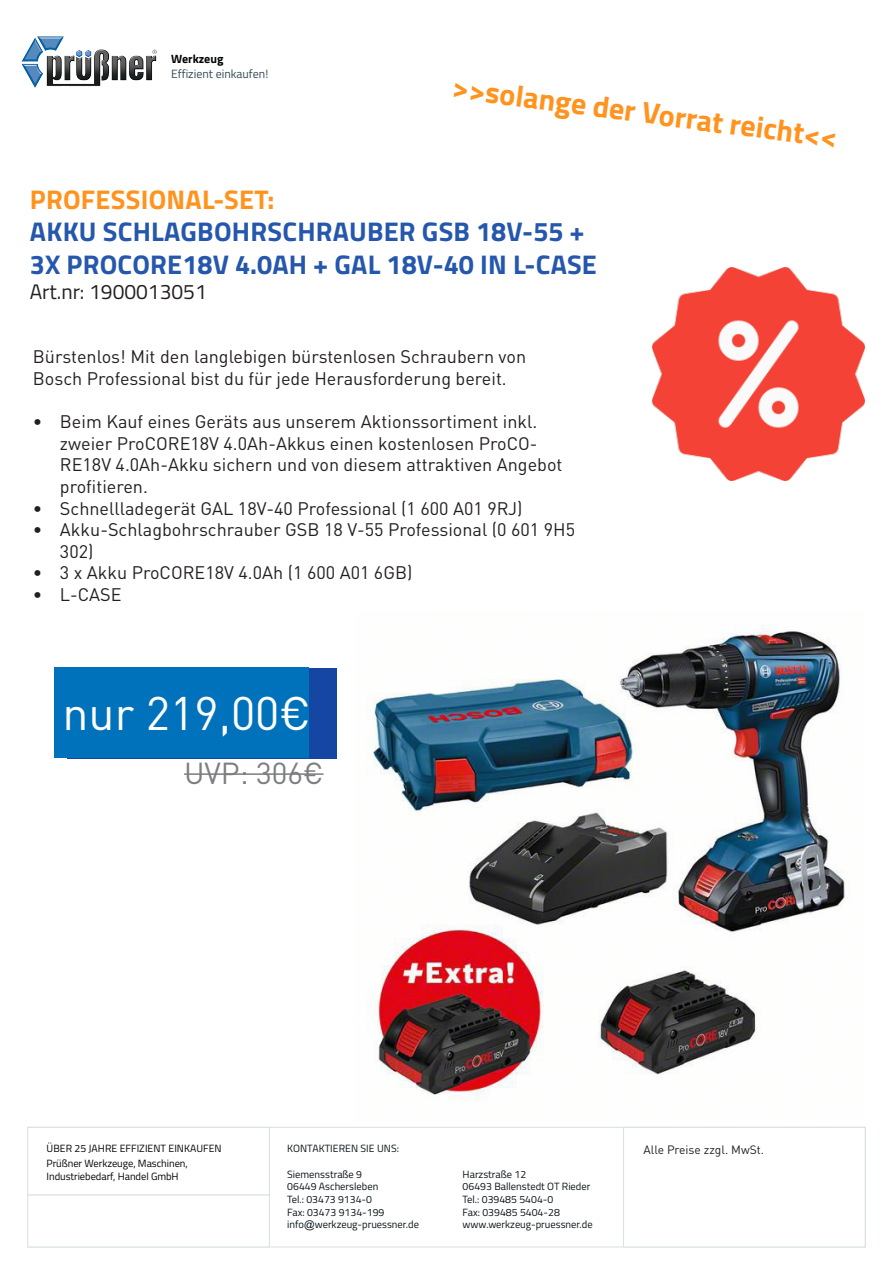
<style>
.page{position:relative;width:893px;height:1263px;background:#fff}
.page>*{position:absolute;margin:0;border:0;box-sizing:border-box;transform-origin:0 0}
.Absatzformat_1{font:46.5px "DIN Pro";color:#fff}
.t1{font:700 30px "Titillium";color:#ff931e}
.t2{font:30px "DIN Pro";color:#7c7e81}
.Magazin-Untertitel-2{font:700 27px "Titillium";letter-spacing:.01em;color:#2557ac}
.Magazin-Untertitel-2-2{font:700 27px "Titillium";letter-spacing:.01em;color:#ff931e}
.Magazin-Untertitel-2-3{font:21px "Titillium";color:#231f20}
.t3{font:18px/21.6px "DIN Pro";color:#231f20}
._8pt{font:12px/14.4px "Titillium";color:#364c59}
.t4{font:12px "DIN Pro";color:#231f20}
.t5{font:10.5px/12.6px "Titillium";color:#0c1419}
.t6{font:10.5px/15px "Titillium";letter-spacing:-.005em;color:#030505}
.s1{font-weight:700;color:#030505}
.s2{font-family:"Arial"}
</style>
<div class="page">
<div style="left:28px;top:1127px;width:837px;height:120px;background:#fff;border:1px solid #d8e0e5"></div>
<div style="left:27px;top:1127px;width:243px;height:68px;background:#fff;border:1px solid #d8e0e5"></div>
<div style="left:27px;top:1194px;width:243px;height:53px;background:#fff;border:1px solid #d8e0e5"></div>
<div style="left:623px;top:1127px;width:242px;height:120px;background:#fff;border:1px solid #d8e0e5"></div>
<img style="left:367px;top:625px;width:478px;height:476px">
<img style="left:21px;top:36px;width:136px;height:52px">
<img style="left:652px;top:268px;width:213px;height:212px">
<div style="left:67px;top:669px;width:269px;height:90px;background:#1546a3"></div>
<div style="left:54px;top:668px;width:255px;height:90px;background:#0072bc"></div>
<hr style="left:184px;top:773px;width:140px;height:2px;background:#7c7e81">
<p class="_8pt" style="left:171px;top:51px;width:99px"><span class="s1">Werkzeug<br></span>Effizient einkaufen!</p>
<p class="t1" style="left:455px;top:66px;width:390px;rotate:7deg">&gt;&gt;solange der Vorrat reicht&lt;&lt;</p>
<p class="Magazin-Untertitel-2-2" style="left:30px;top:179px;width:246px">PROFESSIONAL-SET:</p>
<p class="Magazin-Untertitel-2" style="left:30px;top:211px;width:556px">AKKU SCHLAGBOHRSCHRAUBER GSB 18V-55 +</p>
<p class="Magazin-Untertitel-2" style="left:30px;top:244px;width:569px">3X PROCORE18V 4.0AH + GAL 18V-40 IN L-CASE</p>
<p class="Magazin-Untertitel-2-3" style="left:30px;top:276px;width:179px">Art.nr: 1900013051</p>
<p class="t3" style="left:33px;top:345px;width:495px">Bürstenlos! Mit den langlebigen bürstenlosen Schraubern von<br>Bosch Professional bist du für jede Herausforderung bereit.</p>
<p class="t3" style="left:60px;top:410px;width:504px;text-indent:-27px">• Beim Kauf eines Geräts aus unserem Aktionssortiment inkl. zweier ProCORE18V 4.0Ah-Akkus einen kostenlosen ProCO-RE18V 4.0Ah-Akku sichern und von diesem attraktiven Angebot profitieren.</p>
<p class="t3" style="left:33px;top:497px;width:491px">• Schnellladegerät GAL 18V-40 Professional (1 600 A01 9RJ)</p>
<p class="t3" style="left:60px;top:518px;width:517px;text-indent:-27px">• Akku-Schlagbohrschrauber GSB 18 V-55 Professional (0 601 9H5<br>302)</p>
<p class="t3" style="left:33px;top:561px;width:381px">• 3 x Akku ProCORE18V 4.0Ah (1 600 A01 6GB)</p>
<p class="t3" style="left:33px;top:583px;width:90px">• L-CASE</p>
<p class="Absatzformat_1" style="left:63px;top:681px;width:250px">nur 219,00€</p>
<p class="t2" style="left:184px;top:753px;width:141px">UVP: 306€</p>
<p class="t6" style="left:47px;top:1141px;width:177px">ÜBER 25 JAHRE EFFIZIENT EINKAUFEN<br>Prüßner Werkzeuge, Maschinen,</p>
<p class="t6" style="left:47px;top:1168px;width:134px">Industriebedarf, Handel GmbH</p>
<p class="t5" style="left:287px;top:1142px;width:113px">KONTAKTIEREN SIE UNS:</p>
<p class="t5" style="left:287px;top:1167px;width:133px">Siemensstraße 9<br>06449 Aschersleben<br>Tel.: 03473 9134-0<br>Fax: 03473 9134-199 info<span class="s2">@</span>werkzeug-pruessner.de</p>
<p class="t5" style="left:463px;top:1167px;width:132px">Harzstraße 12<br>06493 Ballenstedt OT Rieder<br>Tel.: 039485 5404-0<br>Fax: 039485 5404-28 www.werkzeug-pruessner.de</p>
<p class="t4" style="left:643px;top:1141px;width:122px">Alle Preise zzgl. MwSt.</p>
</div>
